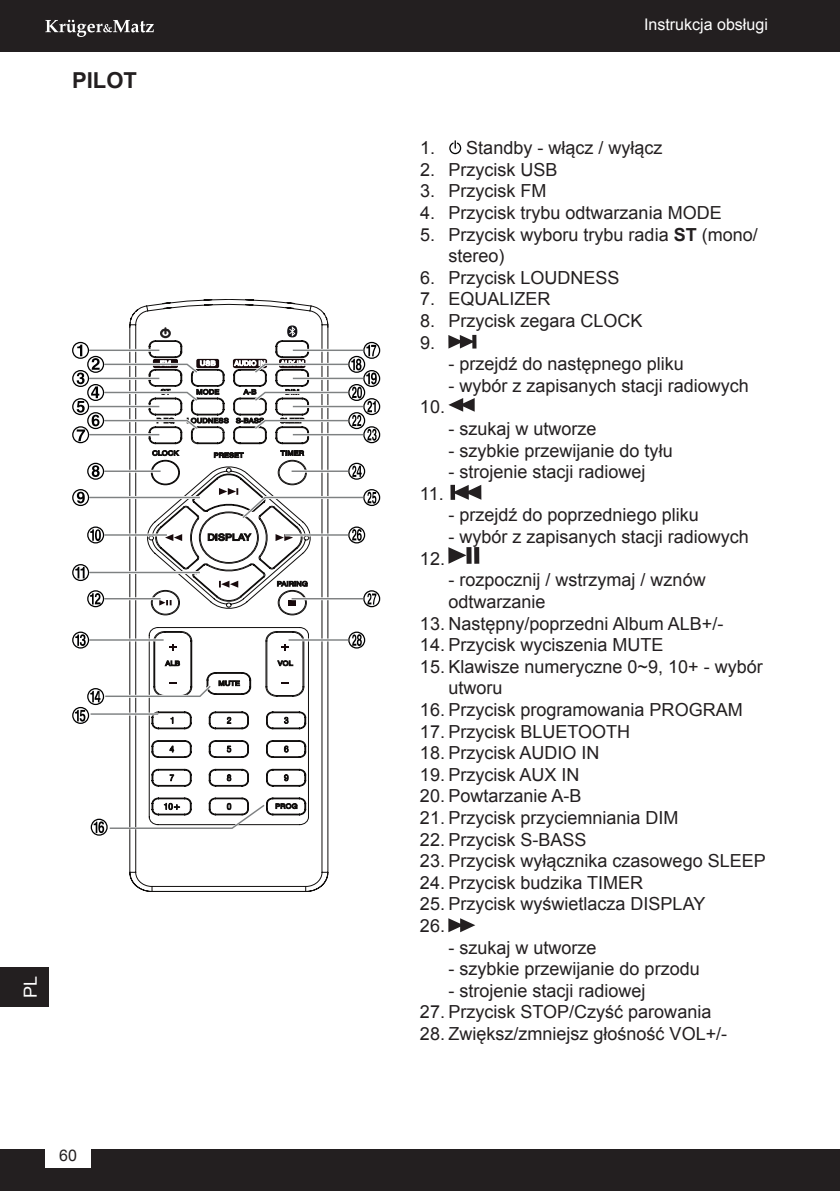
<style>
.page{position:relative;width:840px;height:1191px;background:#fff}
.page>*{position:absolute;margin:0;border:0;box-sizing:border-box;transform-origin:0 0}
.t1{font:700 22px "Arial";color:#231f20}
.t2{font:18px/21.6px "Arial";color:#231f20}
.t3{font:18px "Arial";color:#fff}
.t4{font:16px "Arial";color:#fff}
.t5{font:16px "Arial";color:#231f20}
.s1{font-weight:700}
</style>
<div class="page">
<hr style="left:839px;top:1149px;width:1px;height:42px;background:#231f20">
<div style="left:0;top:0;width:839px;height:51px;background:#231f20"></div>
<div style="left:0;top:1149px;width:839px;height:42px;background:#231f20"></div>
<svg style="left:45px;top:20px;width:109px;height:17px"></svg>
<div style="left:45px;top:1144px;width:46px;height:24px;background:#fff"></div>
<div style="left:0;top:967px;width:49px;height:40px;background:#231f20"></div>
<svg style="left:449px;top:140px;width:12px;height:14px"></svg>
<svg style="left:448px;top:335px;width:28px;height:13px"></svg>
<svg style="left:448px;top:398px;width:26px;height:14px"></svg>
<svg style="left:450px;top:485px;width:31px;height:15px"></svg>
<div style="left:466px;top:547px;width:5px;height:17px;background:#231f20"></div>
<svg style="left:448px;top:547px;width:18px;height:17px"></svg>
<div style="left:474px;top:547px;width:5px;height:17px;background:#231f20"></div>
<svg style="left:448px;top:918px;width:27px;height:14px"></svg>
<svg style="left:129px;top:299px;width:200px;height:593px"></svg>
<svg style="left:159px;top:326px;width:13px;height:13px"></svg>
<svg style="left:72px;top:342px;width:17px;height:101px"></svg>
<svg style="left:72px;top:489px;width:14px;height:17px"></svg>
<svg style="left:72px;top:564px;width:14px;height:17px"></svg>
<svg style="left:366px;top:590px;width:14px;height:17px"></svg>
<svg style="left:364px;top:342px;width:16px;height:101px"></svg>
<svg style="left:366px;top:489px;width:14px;height:17px"></svg>
<svg style="left:86px;top:347px;width:280px;height:370px"></svg>
<svg style="left:88px;top:349px;width:276px;height:348px"></svg>
<hr style="left:285px;top:534px;width:63px;height:2px;background:#7e8182">
<hr style="left:104px;top:534px;width:63px;height:2px;background:#7e8182">
<svg style="left:72px;top:631px;width:234px;height:204px"></svg>
<p class="t1" style="left:72px;top:66px;width:66px">PILOT</p>
<p class="t3" style="left:19px;top:998px;width:24px;rotate:-90deg">PL</p>
<p class="t5" style="left:59px;top:1145px;width:19px">60</p>
<p class="t4" style="left:643px;top:14px;width:125px">Instrukcja obsługi</p>
<p class="t2" style="left:420px;top:137px;width:244px">1. Standby - włącz / wyłącz</p>
<p class="t2" style="left:420px;top:159px;width:139px">2. Przycisk USB</p>
<p class="t2" style="left:420px;top:180px;width:128px">3. Przycisk FM</p>
<p class="t2" style="left:420px;top:202px;width:303px">4. Przycisk trybu odtwarzania MODE</p>
<p class="t2" style="left:448px;top:224px;width:311px;text-indent:-28px">5. Przycisk wyboru trybu radia <span class="s1">ST</span> (mono/ stereo)</p>
<p class="t2" style="left:420px;top:267px;width:201px">6. Przycisk LOUDNESS</p>
<p class="t2" style="left:420px;top:288px;width:132px">7. EQUALIZER</p>
<p class="t2" style="left:420px;top:310px;width:224px">8. Przycisk zegara CLOCK<br>9.</p>
<p class="t2" style="left:448px;top:353px;width:237px">- przejdź do następnego pliku</p>
<p class="t2" style="left:448px;top:375px;width:302px">- wybór z zapisanych stacji radiowych</p>
<p class="t2" style="left:420px;top:396px;width:27px">10.</p>
<p class="t2" style="left:448px;top:418px;width:150px">- szukaj w utworze</p>
<p class="t2" style="left:448px;top:440px;width:226px">- szybkie przewijanie do tyłu</p>
<p class="t2" style="left:448px;top:461px;width:199px">- strojenie stacji radiowej</p>
<p class="t2" style="left:420px;top:483px;width:25px">11.</p>
<p class="t2" style="left:448px;top:504px;width:252px">- przejdź do poprzedniego pliku</p>
<p class="t2" style="left:448px;top:526px;width:302px">- wybór z zapisanych stacji radiowych</p>
<p class="t2" style="left:420px;top:548px;width:27px">12.</p>
<p class="t2" style="left:448px;top:569px;width:259px">- rozpocznij / wstrzymaj / wznów odtwarzanie</p>
<p class="t2" style="left:420px;top:612px;width:305px">13. Następny/poprzedni Album ALB+/-</p>
<p class="t2" style="left:420px;top:634px;width:245px">14. Przycisk wyciszenia MUTE</p>
<p class="t2" style="left:448px;top:656px;width:316px;text-indent:-28px">15. Klawisze numeryczne 0~9, 10+ - wybór utworu</p>
<p class="t2" style="left:420px;top:699px;width:324px">16. Przycisk programowania PROGRAM</p>
<p class="t2" style="left:420px;top:720px;width:212px">17. Przycisk BLUETOOTH</p>
<p class="t2" style="left:420px;top:742px;width:181px">18. Przycisk AUDIO IN</p>
<p class="t2" style="left:420px;top:764px;width:161px">19. Przycisk AUX IN</p>
<p class="t2" style="left:420px;top:785px;width:163px">20. Powtarzanie A-B</p>
<p class="t2" style="left:420px;top:807px;width:260px">21. Przycisk przyciemniania DIM</p>
<p class="t2" style="left:420px;top:828px;width:168px">22. Przycisk S-BASS</p>
<p class="t2" style="left:420px;top:850px;width:347px">23. Przycisk wyłącznika czasowego SLEEP</p>
<p class="t2" style="left:420px;top:872px;width:225px">24. Przycisk budzika TIMER</p>
<p class="t2" style="left:420px;top:893px;width:287px">25. Przycisk wyświetlacza DISPLAY<br>26.</p>
<p class="t2" style="left:448px;top:936px;width:150px">- szukaj w utworze</p>
<p class="t2" style="left:448px;top:958px;width:253px">- szybkie przewijanie do przodu</p>
<p class="t2" style="left:448px;top:980px;width:199px">- strojenie stacji radiowej</p>
<p class="t2" style="left:420px;top:1001px;width:293px">27. Przycisk STOP/Czyść parowania</p>
<p class="t2" style="left:420px;top:1023px;width:308px">28. Zwiększ/zmniejsz głośność VOL+/-</p>
</div>
